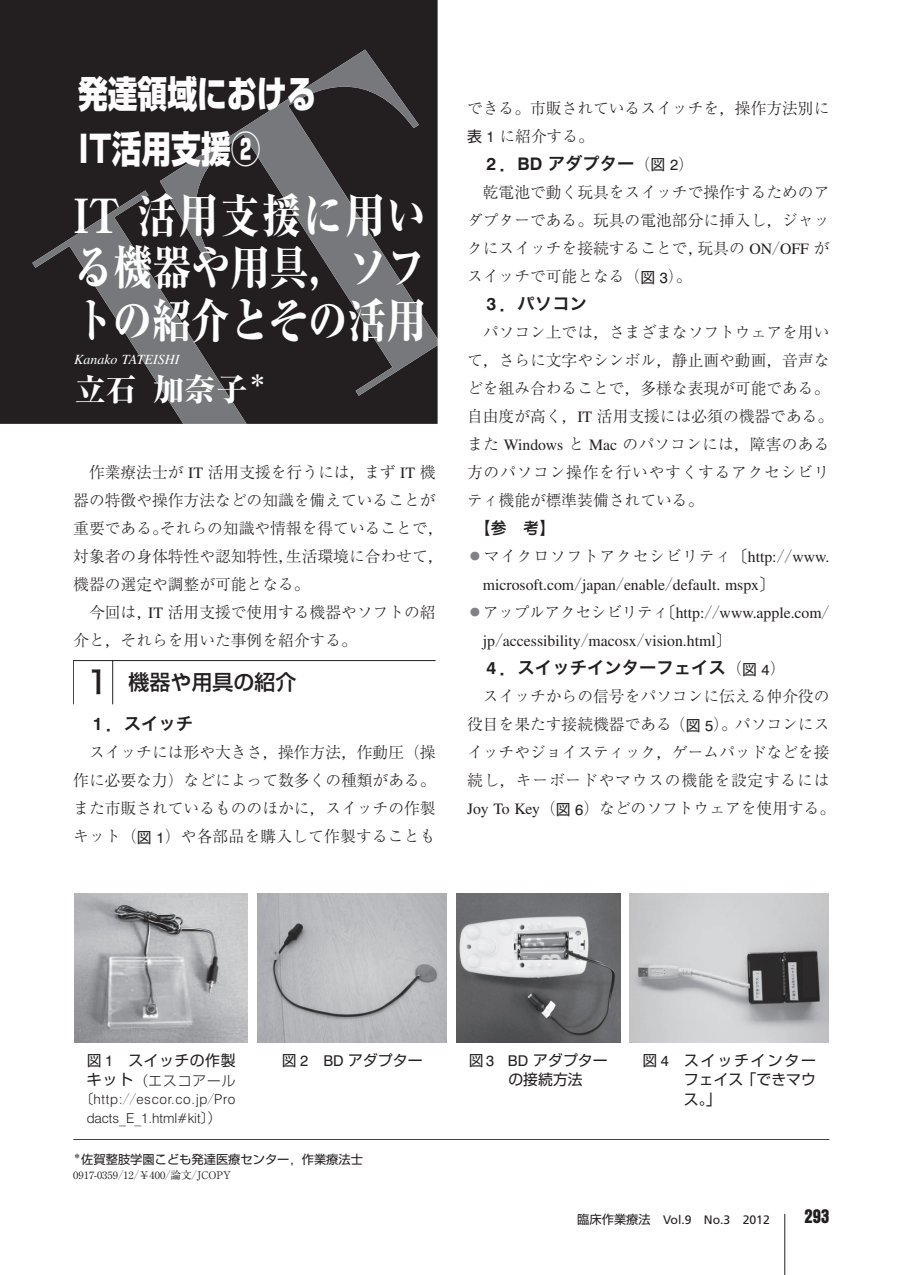
<style>
.page{position:relative;width:903px;height:1275px;background:#fff}
.page>*{position:absolute;margin:0;border:0;box-sizing:border-box;transform-origin:0 0}
.t1{font:800 47.07px/52.1px "Ryumin";color:#fff;text-align:justify;scale:.83 1}
.t2{font:37.27px/54.6px "Shin Go Pro Heavy 90 pv RKSJ H";color:#fff;scale:.8 1}
.t3{font:800 31.5px "Ryumin";color:#fff}
.t4{font:500 21px "Shin Go";color:#231f20}
.t5{font:21px "Anzeigen Gro D";color:#231f20}
.t6{font:17.32px "Hira Kaku DS W6";color:#231f20}
.t7{font:500 16.1px "Jun 34";color:#231f20}
.t8{font:300 15.75px/28px "Ryumin";color:#231f20}
.t9{font:15.75px/28px "Times";color:#231f20}
.t10{font:300 15.75px "Ryumin";letter-spacing:.05em;color:#231f20}
.t11{font:14.88px/19.8px "Shin Go";color:#231f20}
.t12{font:14.88px "Shin Go";letter-spacing:.035em;color:#231f20}
.t13{font:italic 14px "Times";color:#fff}
.t14{font:300 13.65px/18.6px "Swiss 721 BT";letter-spacing:.05em;color:#231f20;text-align:center}
.t15{font:300 13.65px "Shin Go";letter-spacing:.075em;color:#231f20}
.t16{font:12.25px "Shin Go";color:#231f20}
.t17{font:12.25px "Frutiger";color:#231f20}
.t18{font:10.5px "Ryumin";color:#231f20}
.s1{font-family:"Times";font-weight:400}
.s2{font-family:"Hira Kaku DS W5";font-weight:400;font-size:31.5px}
.s3{font-family:"Swiss 721 BT";font-weight:700}
.s4{font-family:"Shin Go";font-weight:400;font-size:14.88px}
.s5{font-family:"Swiss 721 BT";font-weight:400;font-size:14.88px}
.s6{font-family:"Ryumin";font-weight:300;font-size:15.75px}
.s7{font-family:"Shin Go";font-size:14.88px}
.s8{font-family:"Swiss 721 BT";font-size:14.88px}
.s9{font-family:"Ryumin";font-weight:300}
.s10{font-family:"Swiss 721 BT"}
.s11{font-weight:400;font-size:14.88px}
.s12{font-family:"Shin Go"}
.s13{font-family:"Hira Min DS W3"}
</style>
<div class="page">
<hr style="left:73px;top:660px;width:40px;height:1px;background:#231f20">
<hr style="left:112px;top:660px;width:324px;height:1px;background:#231f20">
<hr style="left:73px;top:660px;width:1px;height:44px;background:#231f20">
<hr style="left:112px;top:660px;width:1px;height:44px;background:#231f20">
<hr style="left:784px;top:1214px;width:1px;height:61px;background:#231f20">
<div style="left:0;top:0;width:438px;height:424px;background:#231f20"></div>
<svg style="left:32px;top:190px;width:215px;height:234px;background:#3a3839"></svg>
<svg style="left:160px;top:50px;width:278px;height:346px;background:#383537"></svg>
<hr style="left:73px;top:1139px;width:756px;height:1px;background:#231f20">
<img style="left:74px;top:894px;width:174px;height:148px">
<img style="left:258px;top:894px;width:188px;height:148px">
<img style="left:456px;top:894px;width:164px;height:148px">
<img style="left:630px;top:894px;width:198px;height:148px">
<h2 class="t2" style="left:78px;top:63px;width:299px">発達領域における<br>IT活用支援②</h2>
<h1 class="t1" style="left:74px;top:188px;width:426px">IT 活用支援に用いる機器や用具，ソフトの紹介とその活用</h1>
<p class="t13" style="left:74px;top:352px;width:107px">Kanako TATEISHI</p>
<h3 class="t3" style="left:74px;top:369px;width:195px">立石 加奈子<sup>＊</sup></h3>
<p class="t8" style="left:73px;top:460px;width:372px">　作業療法士が <span class="s1">IT</span> 活用支援を行うには，まず <span class="s1">IT</span> 機器の特徴や操作方法などの知識を備えていることが重要である。それらの知識や情報を得ていることで，対象者の身体特性や認知特性，生活環境に合わせて，機器の選定や調整が可能となる。<br>　今回は，<span class="s1">IT</span> 活用支援で使用する機器やソフトの紹介と，それらを用いた事例を紹介する。</p>
<h3 class="t4" style="left:87px;top:669px;width:211px"><span class="s2">1</span> 機器や用具の紹介</h3>
<p class="t6" style="left:93px;top:712px;width:102px"><span class="s3">1</span> ．スイッチ</p>
<p class="t8" style="left:73px;top:740px;width:364px;text-align:justify">　スイッチには形や大きさ，操作方法，作動圧（操作に必要な力）などによって数多くの種類がある。また市販されているもののほかに，スイッチの作製キット（<span class="s4">図</span> <span class="s5">1</span>）や各部品を購入して作製することも</p>
<p class="t8" style="left:467px;top:96px;width:364px">できる。市販されているスイッチを，操作方法別に<span class="s4">表</span> <span class="s5">1</span> に紹介する。</p>
<p class="t6" style="left:487px;top:152px;width:209px"><span class="s3">2</span> ．<span class="s3">BD</span> アダプター<span class="s6">（</span><span class="s7">図</span> <span class="s8">2</span><span class="s6">）</span></p>
<p class="t8" style="left:467px;top:180px;width:364px;text-align:justify">　乾電池で動く玩具をスイッチで操作するためのアダプターである。玩具の電池部分に挿入し，ジャックにスイッチを接続することで，玩具の <span class="s1">ON</span>／<span class="s1">OFF</span> がスイッチで可能となる（<span class="s4">図</span> <span class="s5">3</span>）。</p>
<p class="t6" style="left:487px;top:292px;width:102px"><span class="s3">3</span> ．パソコン</p>
<p class="t8" style="left:467px;top:320px;width:368px">　パソコン上では，さまざまなソフトウェアを用いて，さらに文字やシンボル，静止画や動画，音声などを組み合わることで，多様な表現が可能である。自由度が高く，<span class="s1">IT</span> 活用支援には必須の機器である。また <span class="s1">Windows</span> と <span class="s1">Mac</span> のパソコンには，障害のある方のパソコン操作を行いやすくするアクセシビリティ機能が標準装備されている。</p>
<p class="t7" style="left:475px;top:518px;width:82px">【参　考】</p>
<p class="t10" style="left:484px;top:548px;width:347px">マイクロソフトアクセシビリティ〔<span class="s1">http:</span>／／<span class="s1">www.</span></p>
<p class="t9" style="left:483px;top:571px;width:348px">microsoft.com<span class="s9">／</span>japan<span class="s9">／</span>enable<span class="s9">／</span>default. mspx<span class="s9">〕<br>アップルアクセシビリティ〔</span>http:<span class="s9">／／</span>www.apple.com<span class="s9">／</span>jp<span class="s9">／</span>accessibility<span class="s9">／</span>macosx<span class="s9">／</span>vision.html<span class="s9">〕</span></p>
<p class="t6" style="left:487px;top:656px;width:300px"><span class="s3">4</span> ．スイッチインターフェイス<span class="s6">（</span><span class="s7">図</span> <span class="s8">4</span><span class="s6">）</span></p>
<p class="t8" style="left:467px;top:684px;width:370px">　スイッチからの信号をパソコンに伝える仲介役の役目を果たす接続機器である（<span class="s4">図</span> <span class="s5">5</span>）。パソコンにスイッチやジョイスティック，ゲームパッドなどを接続し，キーボードやマウスの機能を設定するには<br><span class="s1">Joy To Key</span>（<span class="s4">図</span> <span class="s5">6</span>）などのソフトウェアを使用する。</p>
<p class="t12" style="left:87px;top:1050px;width:150px">図　<span class="s10">1</span> スイッチの作製</p>
<p class="t15" style="left:87px;top:1071px;width:150px"><span class="s11">キット</span>（エスコアール</p>
<p class="t14" style="left:80px;top:1090px;width:157px"><span class="s12">〔</span>http:<span class="s12">／／</span>escor.co.jp<span class="s12">／</span>Pro dacts_E_1.html#kit<span class="s12">〕）</span></p>
<p class="t11" style="left:282px;top:1049px;width:142px">図　<span class="s10">2 BD</span> アダプター</p>
<p class="t11" style="left:508px;top:1049px;width:101px;text-indent:-40px">図　<span class="s10">3 BD</span> アダプターの接続方法</p>
<p class="t11" style="left:684px;top:1049px;width:134px;text-align:justify;text-indent:-42px">図　<span class="s10">4</span> スイッチインターフェイス「できマウス。」</p>
<p class="t16" style="left:73px;top:1151px;width:291px"><sup>＊</sup>佐賀整肢学園こども発達医療センター，作業療法士</p>
<p class="t18" style="left:73px;top:1169px;width:159px">0917-0359<span class="s13">／</span>12<span class="s13">／</span>￥400<span class="s13">／</span>論文<span class="s13">／</span>JCOPY</p>
<p class="t17" style="left:577px;top:1212px;width:194px"><span class="s12">臨床作業療法　</span>Vol.9 No.3 2012</p>
<h3 class="t5" style="left:804px;top:1204px;width:27px">293</h3>
</div>
